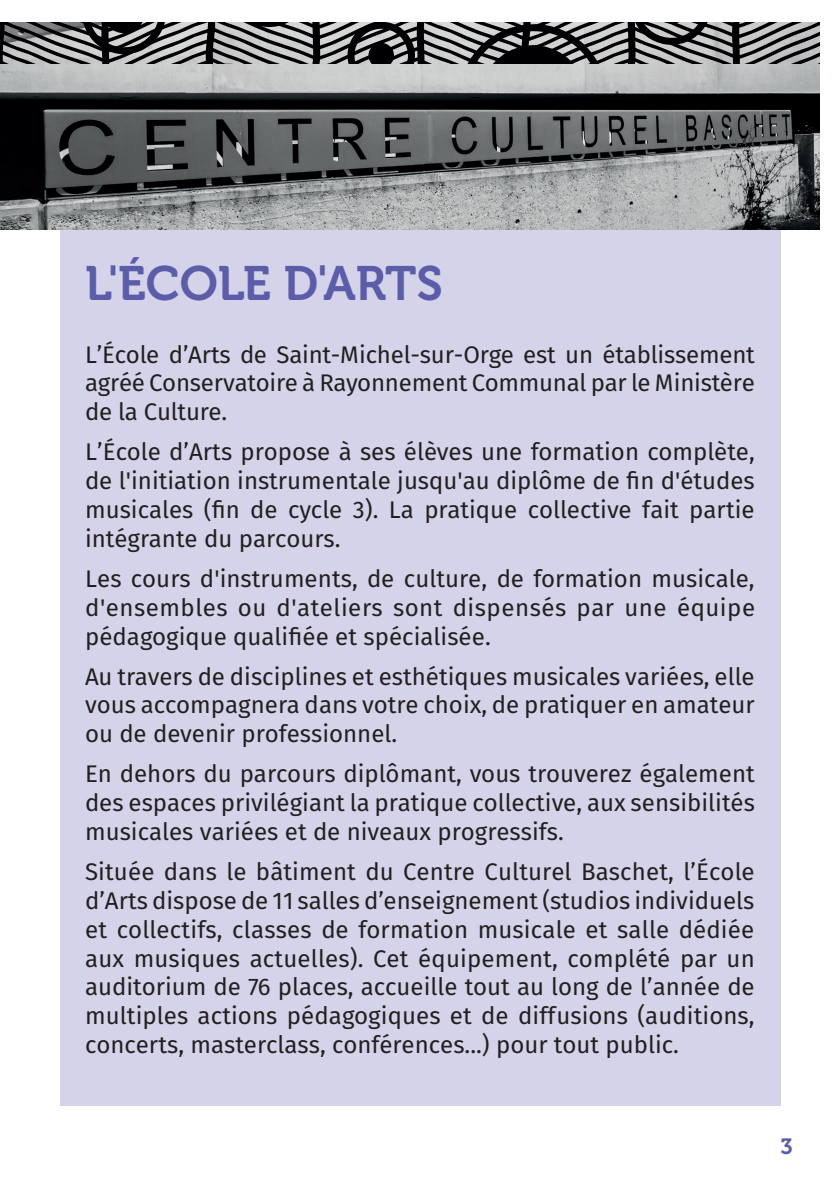
<style>
.page{position:relative;width:840px;height:1191px;background:#fff}
.page>*{position:absolute;margin:0;border:0;box-sizing:border-box;transform-origin:0 0}
.t1{font:48px "Museo 700";color:#5c5da9}
.t2{font:24px/28.8px "Fira Sans";color:#231f20;text-align:justify}
.t3{font:22px "Museo 700";color:#5c5da9}
</style>
<div class="page">
<div style="left:60px;top:201px;width:720px;height:905px;background:#d4d3e9"></div>
<img style="left:0;top:63px;width:818px;height:167px">
<svg style="left:0;top:23px;width:818px;height:40px;background:#666768"></svg>
<h1 class="t1" style="left:85px;top:256px;width:359px">L'ÉCOLE D'ARTS</h1>
<p class="t2" style="left:85px;top:341px;width:671px">L’École d’Arts de Saint-Michel-sur-Orge est un établissement agréé Conservatoire à Rayonnement Communal par le Ministère de la Culture.</p>
<p class="t2" style="left:85px;top:439px;width:671px">L’École d’Arts propose à ses élèves une formation complète, de l'initiation instrumentale jusqu'au diplôme de fin d'études musicales (fin de cycle 3). La pratique collective fait partie intégrante du parcours.</p>
<p class="t2" style="left:85px;top:566px;width:671px">Les cours d'instruments, de culture, de formation musicale, d'ensembles ou d'ateliers sont dispensés par une équipe pédagogique qualifiée et spécialisée.</p>
<p class="t2" style="left:85px;top:663px;width:670px">Au travers de disciplines et esthétiques musicales variées, elle vous accompagnera dans votre choix, de pratiquer en amateur ou de devenir professionnel.</p>
<p class="t2" style="left:85px;top:761px;width:671px">En dehors du parcours diplômant, vous trouverez également des espaces privilégiant la pratique collective, aux sensibilités musicales variées et de niveaux progressifs.</p>
<p class="t2" style="left:85px;top:859px;width:670px">Située dans le bâtiment du Centre Culturel Baschet, l’École d’Arts dispose de 11 salles d’enseignement (studios individuels et collectifs, classes de formation musicale et salle dédiée aux musiques actuelles). Cet équipement, complété par un auditorium de 76 places, accueille tout au long de l’année de multiples actions pédagogiques et de diffusions (auditions, concerts, masterclass, conférences...) pour tout public.</p>
<p class="t3" style="left:780px;top:1134px;width:14px">3</p>
</div>
